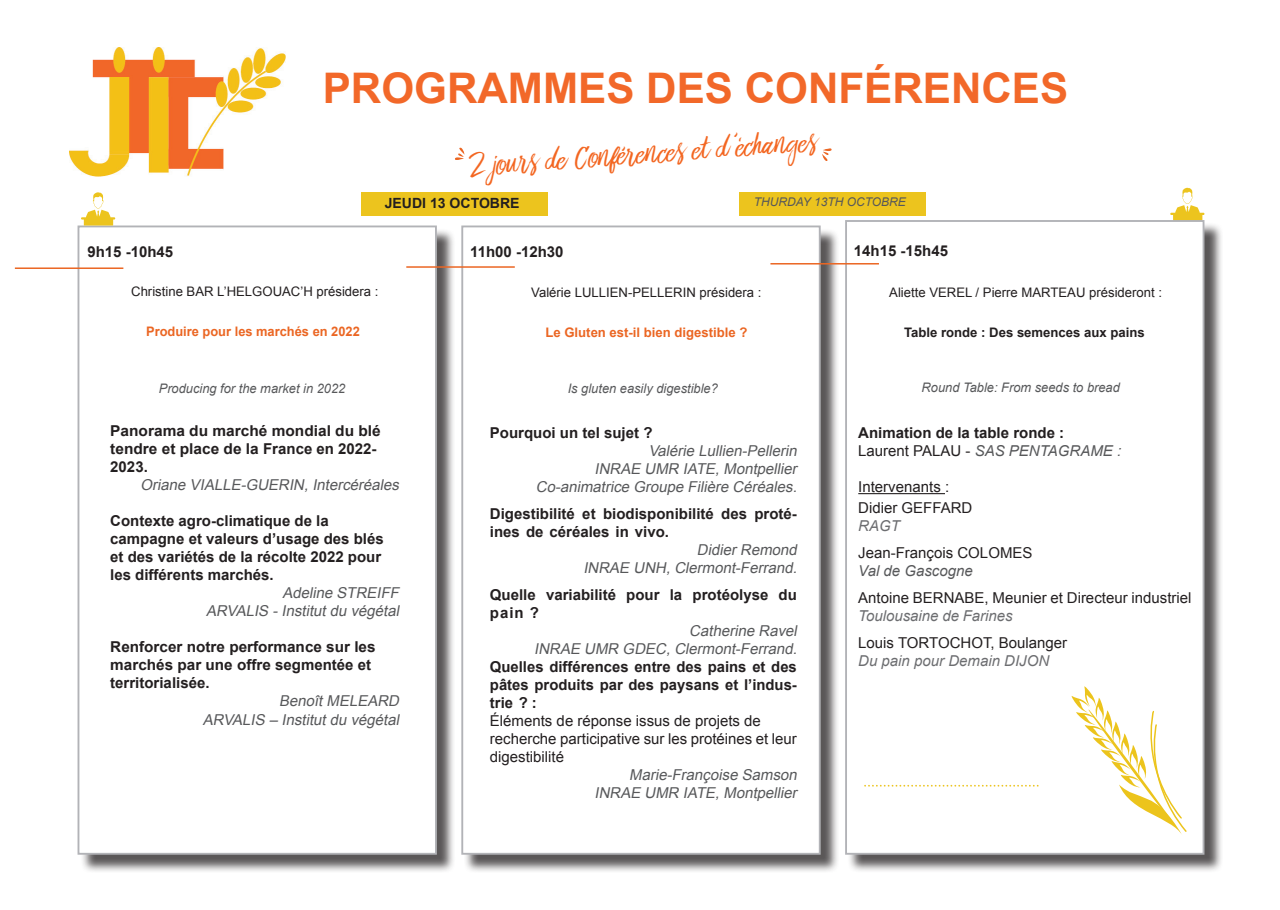
<style>
.page{position:relative;width:1280px;height:910px;background:#fff}
.page>*{position:absolute;margin:0;border:0;box-sizing:border-box;transform-origin:0 0}
.t1{font:700 42.15px "Arial";color:#f26829}
.t2{font:32.55px "Bringshoot";color:#f36621}
.t3{font:20.25px "Bringshoot";color:#f36621}
.t4{font:700 15px/18px "Arial";color:#231f20}
.t5{font:italic 15px/18px "Arial";color:#57585a;text-align:right}
.t6{font:15px/18px "Arial";color:#231f20}
.t7{font:italic 15px "Arial";color:#6c6d70}
.t8{font:italic 15px "Arial";color:#57585a}
.t9{font:700 14.1px "Arial";color:#231f20}
.t10{font:13.2px "Arial";color:#231f20}
.t11{font:italic 13.2px "Arial";color:#57585a}
.t12{font:700 13.2px "Arial";color:#eb6623}
.t13{font:700 13.2px "Arial";color:#231f20}
.t14{font:italic 12px "Arial";color:#57585a}
.s1{font-weight:400}
.s2{font-weight:400;font-style:italic;color:#57585a}
</style>
<div class="page">
<div style="left:80px;top:228px;width:376px;height:646px;background:#231f20;opacity:.75"></div>
<div style="left:78px;top:225px;width:359px;height:630px;background:#fff;border:2px solid #b2b3b7"></div>
<svg style="left:81px;top:192px;width:34px;height:33px"></svg>
<div style="left:361px;top:192px;width:187px;height:24px;background:#ecc41e"></div>
<hr style="left:15px;top:267px;width:108px;height:2px;background:#eb6623">
<svg style="left:1170px;top:187px;width:34px;height:33px"></svg>
<div style="left:464px;top:228px;width:375px;height:646px;background:#231f20;opacity:.75"></div>
<div style="left:461px;top:225px;width:360px;height:630px;background:#fff;border:2px solid #b2b3b7"></div>
<div style="left:847px;top:222px;width:376px;height:652px;background:#231f20;opacity:.75"></div>
<div style="left:845px;top:220px;width:359px;height:635px;background:#fff;border:2px solid #b2b3b7"></div>
<svg style="left:865px;top:785px;width:174px;height:2px"></svg>
<hr style="left:406px;top:266px;width:109px;height:2px;background:#eb6623">
<hr style="left:770px;top:263px;width:109px;height:2px;background:#eb6623">
<hr style="left:858px;top:493px;width:87px;height:1px;background:#231f20">
<div style="left:739px;top:192px;width:186px;height:24px;background:#ecc41e"></div>
<svg style="left:1071px;top:686px;width:116px;height:148px"></svg>
<img style="left:69px;top:48px;width:216px;height:128px">
<svg style="left:822px;top:148px;width:10px;height:13px"></svg>
<svg style="left:455px;top:148px;width:10px;height:12px"></svg>
<h1 class="t1" style="left:323px;top:60px;width:747px">PROGRAMMES DES CONFéRENCES</h1>
<h2 class="t2" style="left:469px;top:147px;width:350px;rotate:-4deg">2 jours de Conferences det echanges</h2>
<h3 class="t3" style="left:739px;top:137px;width:5px">’</h3>
<p class="t4" style="left:87px;top:243px;width:87px">h9 15 -10h45</p>
<p class="t9" style="left:385px;top:193px;width:136px">JEUDI 13 OCTOBRE</p>
<p class="t4" style="left:470px;top:243px;width:95px">11h00 -12h30</p>
<p class="t14" style="left:754px;top:194px;width:112px">THURDAY 13th Octob</p>
<p class="t14" style="left:889px;top:194px;width:17px">re</p>
<p class="t4" style="left:854px;top:242px;width:96px">14h15 -15h45</p>
<p class="t10" style="left:131px;top:283px;width:249px">Christine BAR ’L HELGOUAC H’ présidera :</p>
<p class="t12" style="left:146px;top:323px;width:215px">Produire pour les marchés en 2022</p>
<p class="t11" style="left:159px;top:379px;width:188px">Producing for the market in 2022</p>
<p class="t4" style="left:110px;top:423px;width:272px">Panorama du marché mondial du blé tendre et place de la France en 2022-<br>2023.</p>
<p class="t5" style="left:304px;top:476px;width:100px">, Intercéréales</p>
<p class="t5" style="left:141px;top:476px;width:168px">Oriane VIALLE GUERIN</p>
<p class="t5" style="left:241px;top:476px;width:10px">-</p>
<p class="t4" style="left:110px;top:513px;width:275px">Contexte agro-climatique de la campagne et valeurs d’usage des blés et des variétés de la récolte 2022 pour les différents marchés.</p>
<p class="t5" style="left:206px;top:584px;width:198px">Adeline STREIFF<br>ARVALIS - Institut du végétal</p>
<p class="t4" style="left:110px;top:639px;width:267px">Renforcer notre performance sur les marchés par une offre segmentée et territorialisée.</p>
<p class="t5" style="left:203px;top:692px;width:201px">Benoît MELEARD<br>ARVALIS – Institut du végétal</p>
<p class="t10" style="left:531px;top:283px;width:232px">Valérie LULLIEN-PELLERIN présidera :</p>
<p class="t12" style="left:545px;top:324px;width:204px">Le Gluten est-il bien digestible ?</p>
<p class="t11" style="left:568px;top:379px;width:152px">Is gluten easily digestible?</p>
<p class="t4" style="left:490px;top:424px;width:164px">Pourquoi un tel sujet ?</p>
<p class="t5" style="left:649px;top:442px;width:153px">Valérie Lullien Pellerin</p>
<p class="t5" style="left:715px;top:442px;width:87px;text-align:left;text-indent:27px">-<br>, Montpellier</p>
<p class="t5" style="left:595px;top:460px;width:126px">INRAE UMR IATE</p>
<p class="t5" style="left:536px;top:478px;width:262px">Co animatrice Groupe Filière Céréales</p>
<p class="t5" style="left:555px;top:478px;width:10px">-</p>
<p class="t4" style="left:490px;top:523px;width:181px">ines de céréales in vivo.</p>
<p class="t5" style="left:793px;top:478px;width:9px">.</p>
<p class="t4" style="left:490px;top:505px;width:87px">Digestibilité</p>
<p class="t4" style="left:603px;top:505px;width:112px">biodisponibilité</p>
<p class="t4" style="left:754px;top:505px;width:44px">proté-</p>
<p class="t4" style="left:721px;top:505px;width:27px">des</p>
<p class="t4" style="left:582px;top:505px;width:15px">et</p>
<p class="t5" style="left:697px;top:541px;width:105px">Didier Remond .</p>
<p class="t5" style="left:666px;top:559px;width:132px">, Clermont Ferrand</p>
<p class="t5" style="left:583px;top:559px;width:88px">INRAE UNH</p>
<p class="t5" style="left:735px;top:559px;width:10px">-</p>
<p class="t4" style="left:490px;top:586px;width:50px">Quelle pain ?</p>
<p class="t4" style="left:546px;top:586px;width:72px">variabilité</p>
<p class="t4" style="left:626px;top:586px;width:35px">pour</p>
<p class="t4" style="left:670px;top:586px;width:14px">la</p>
<p class="t4" style="left:692px;top:586px;width:77px">protéolyse</p>
<p class="t4" style="left:778px;top:586px;width:20px">du</p>
<p class="t5" style="left:689px;top:622px;width:113px">Catherine Ravel .</p>
<p class="t5" style="left:534px;top:640px;width:137px">INRAE UMR GDEC</p>
<p class="t4" style="left:490px;top:658px;width:308px">Quelles différences entre des pains et des</p>
<p class="t4" style="left:490px;top:694px;width:48px">trie ? :</p>
<p class="t5" style="left:666px;top:640px;width:132px">, Clermont Ferrand</p>
<p class="t5" style="left:735px;top:640px;width:10px">-</p>
<p class="t4" style="left:490px;top:676px;width:308px">pâtes produits par des paysans et ’l indus-</p>
<p class="t6" style="left:490px;top:712px;width:308px">Éléments de réponse issus de projets de recherche participative sur les protéines et leur digestibilité</p>
<p class="t5" style="left:629px;top:766px;width:173px">Marie Françoise Samson</p>
<p class="t5" style="left:667px;top:766px;width:10px">-</p>
<p class="t5" style="left:595px;top:784px;width:126px">INRAE UMR IATE</p>
<p class="t5" style="left:715px;top:784px;width:87px">, Montpellier</p>
<p class="t10" style="left:889px;top:283px;width:274px">Aliette VEREL / Pierre MARTEAU présideront :</p>
<p class="t13" style="left:904px;top:324px;width:242px">Table ronde : Des semences aux pains</p>
<p class="t11" style="left:922px;top:379px;width:200px">Round Table: From seeds to bread</p>
<p class="t4" style="left:858px;top:424px;width:264px">Animation de la table ronde :<br><span class="s1">Laurent PALAU -</span> <span class="s2">SAS PENTAGRAME :</span></p>
<p class="t6" style="left:858px;top:476px;width:116px;line-height:21px">Intervenants :<br>Didier GEFFARD</p>
<p class="t7" style="left:858px;top:516px;width:43px">RAGT</p>
<p class="t6" style="left:858px;top:544px;width:176px">Jean-François COLOMES</p>
<p class="t8" style="left:858px;top:561px;width:116px">Val de Gascogne</p>
<p class="t6" style="left:858px;top:589px;width:335px">Antoine BERNABE, Meunier et Directeur industriel</p>
<p class="t7" style="left:858px;top:606px;width:156px">Toulousaine de Farines</p>
<p class="t6" style="left:858px;top:634px;width:210px">Louis TORTOCHOT, Boulanger</p>
<p class="t7" style="left:858px;top:651px;width:192px">Du pain pour Demain DIJON</p>
</div>
